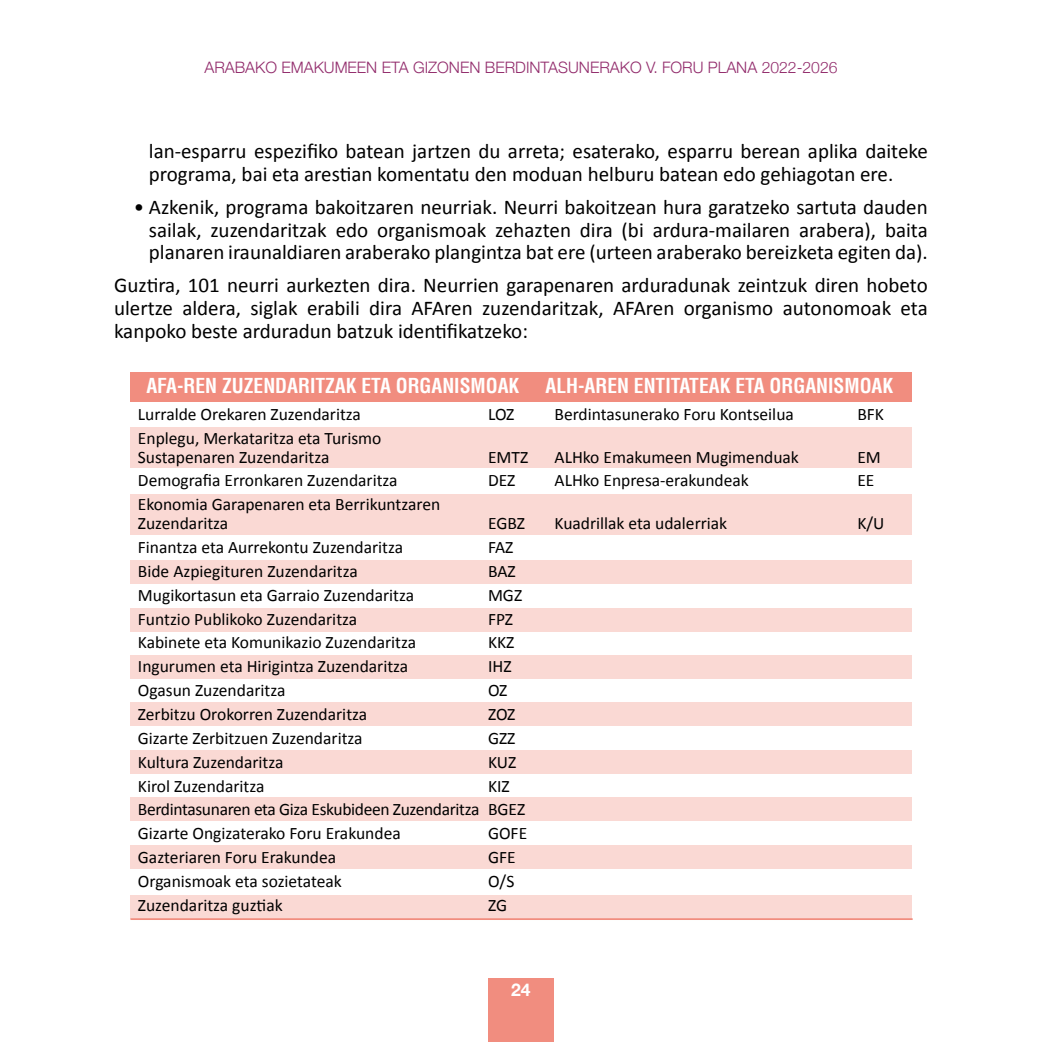
<style>
.page{position:relative;width:1042px;height:1042px;background:#fff}
.page>*{position:absolute;margin:0;border:0;box-sizing:border-box;transform-origin:0 0}
.t1{font:21px/22.8px "Calibri";color:#000;text-align:justify}
.t2{font:700 condensed 20.12px "Helvetica LT";color:#fff}
.t3{font:17.5px/18.9px "Calibri";color:#000}
.t4{font:17.5px/23.8px "Calibri";letter-spacing:-.02em;color:#000}
.t5{font:700 17.5px "Helvetica Neue";color:#fff}
.t6{font:300 15.75px "Helvetica Neue";color:#922c6c}
</style>
<div class="page">
<div style="left:488px;top:978px;width:66px;height:64px;background:#f18d7f"></div>
<div style="left:130px;top:372px;width:782px;height:30px;background:#f18d7f"></div>
<div style="left:130px;top:427px;width:782px;height:40px;background:#fad9d4"></div>
<div style="left:130px;top:494px;width:782px;height:41px;background:#fad9d4"></div>
<div style="left:130px;top:561px;width:782px;height:23px;background:#fad9d4"></div>
<div style="left:130px;top:608px;width:782px;height:23px;background:#fad9d4"></div>
<div style="left:130px;top:655px;width:782px;height:23px;background:#fad9d4"></div>
<div style="left:130px;top:703px;width:782px;height:23px;background:#fad9d4"></div>
<div style="left:130px;top:750px;width:782px;height:23px;background:#fad9d4"></div>
<div style="left:130px;top:798px;width:782px;height:23px;background:#fad9d4"></div>
<div style="left:130px;top:845px;width:782px;height:23px;background:#fad9d4"></div>
<div style="left:130px;top:895px;width:782px;height:23px;background:#fad9d4"></div>
<hr style="left:130px;top:918px;width:782px;height:2px;background:#f18d7f">
<p class="t6" style="left:204px;top:55px;width:634px">ARABAKO EMAKUMEEN ETA GIZONEN BERDINTASUNERAKO V. FORU PLANA 2022-2026</p>
<p class="t1" style="left:149px;top:139px;width:780px">lan-esparru espezifiko batean jartzen du arreta; esaterako, esparru berean aplika daiteke programa, bai eta arestian komentatu den moduan helburu batean edo gehiagotan ere.</p>
<p class="t1" style="left:149px;top:194px;width:780px;text-indent:-15px">• Azkenik, programa bakoitzaren neurriak. Neurri bakoitzean hura garatzeko sartuta dauden sailak, zuzendaritzak edo organismoak zehazten dira (bi ardura-mailaren arabera), baita planaren iraunaldiaren araberako plangintza bat ere (urteen araberako bereizketa egiten da).</p>
<p class="t1" style="left:114px;top:273px;width:815px">Guztira, 101 neurri aurkezten dira. Neurrien garapenaren arduradunak zeintzuk diren hobeto ulertze aldera, siglak erabili dira AFAren zuzendaritzak, AFAren organismo autonomoak eta kanpoko beste arduradun batzuk identifikatzeko:</p>
<p class="t2" style="left:146px;top:373px;width:374px">AFA-REN ZUZENDARITZAK ETA ORGANISMOAK</p>
<p class="t2" style="left:545px;top:373px;width:349px">ALH-AREN ENTITATEAK ETA ORGANISMOAK</p>
<p class="t3" style="left:138px;top:404px;width:224px">Lurralde Orekaren Zuzendaritza</p>
<p class="t3" style="left:488px;top:404px;width:28px">LOZ</p>
<p class="t3" style="left:554px;top:404px;width:241px">Berdintasunerako Foru Kontseilua</p>
<p class="t3" style="left:857px;top:404px;width:28px">BFK</p>
<p class="t3" style="left:138px;top:427px;width:245px">Enplegu, Merkataritza eta Turismo<br>Sustapenaren Zuzendaritza</p>
<p class="t3" style="left:488px;top:446px;width:42px">EMTZ</p>
<p class="t3" style="left:554px;top:446px;width:246px">ALHko Emakumeen Mugimenduak</p>
<p class="t3" style="left:857px;top:446px;width:25px">EM</p>
<p class="t3" style="left:138px;top:470px;width:261px">Demografia Erronkaren Zuzendaritza</p>
<p class="t3" style="left:488px;top:470px;width:29px">DEZ</p>
<p class="t3" style="left:554px;top:470px;width:196px">ALHko Enpresa-erakundeak</p>
<p class="t3" style="left:857px;top:470px;width:19px">EE</p>
<p class="t3" style="left:138px;top:494px;width:304px">Ekonomia Garapenaren eta Berrikuntzaren<br>Zuzendaritza</p>
<p class="t3" style="left:488px;top:513px;width:38px">EGBZ</p>
<p class="t3" style="left:554px;top:513px;width:174px">Kuadrillak eta udalerriak</p>
<p class="t3" style="left:857px;top:513px;width:29px">K/U</p>
<p class="t3" style="left:138px;top:537px;width:267px">Finantza eta Aurrekontu Zuzendaritza</p>
<p class="t3" style="left:488px;top:537px;width:27px">FAZ</p>
<p class="t3" style="left:138px;top:561px;width:221px">Bide Azpiegituren Zuzendaritza</p>
<p class="t3" style="left:488px;top:561px;width:29px">BAZ</p>
<p class="t3" style="left:138px;top:584px;width:278px">Mugikortasun eta Garraio Zuzendaritza</p>
<p class="t3" style="left:488px;top:584px;width:36px">MGZ</p>
<p class="t3" style="left:138px;top:608px;width:221px">Funtzio Publikoko Zuzendaritza</p>
<p class="t3" style="left:488px;top:608px;width:27px">FPZ</p>
<p class="t3" style="left:138px;top:632px;width:280px">Kabinete eta Komunikazio Zuzendaritza</p>
<p class="t3" style="left:488px;top:632px;width:28px">KKZ</p>
<p class="t3" style="left:138px;top:656px;width:272px">Ingurumen eta Hirigintza Zuzendaritza</p>
<p class="t3" style="left:488px;top:656px;width:25px">IHZ</p>
<p class="t3" style="left:138px;top:680px;width:149px">Ogasun Zuzendaritza</p>
<p class="t3" style="left:488px;top:680px;width:21px">OZ</p>
<p class="t3" style="left:138px;top:704px;width:231px">Zerbitzu Orokorren Zuzendaritza</p>
<p class="t3" style="left:488px;top:704px;width:29px">ZOZ</p>
<p class="t3" style="left:138px;top:728px;width:226px">Gizarte Zerbitzuen Zuzendaritza</p>
<p class="t3" style="left:488px;top:728px;width:29px">GZZ</p>
<p class="t3" style="left:138px;top:751px;width:147px">Kultura Zuzendaritza</p>
<p class="t3" style="left:488px;top:751px;width:30px">KUZ</p>
<p class="t3" style="left:138px;top:775px;width:128px">Kirol Zuzendaritza</p>
<p class="t4" style="left:138px;top:773px;width:389px;text-indent:350px">KIZ<br>Berdintasunaren eta Giza Eskubideen Zuzendaritza BGEZ<br>Gizarte Ongizaterako Foru Erakundea</p>
<p class="t3" style="left:488px;top:823px;width:41px">GOFE</p>
<p class="t3" style="left:138px;top:847px;width:200px">Gazteriaren Foru Erakundea</p>
<p class="t3" style="left:488px;top:847px;width:29px">GFE</p>
<p class="t3" style="left:138px;top:871px;width:205px">Organismoak eta sozietateak</p>
<p class="t3" style="left:488px;top:871px;width:28px">O/S</p>
<p class="t3" style="left:138px;top:895px;width:146px">Zuzendaritza guztiak</p>
<p class="t3" style="left:488px;top:895px;width:21px">ZG</p>
<p class="t5" style="left:511px;top:976px;width:21px">24</p>
</div>
